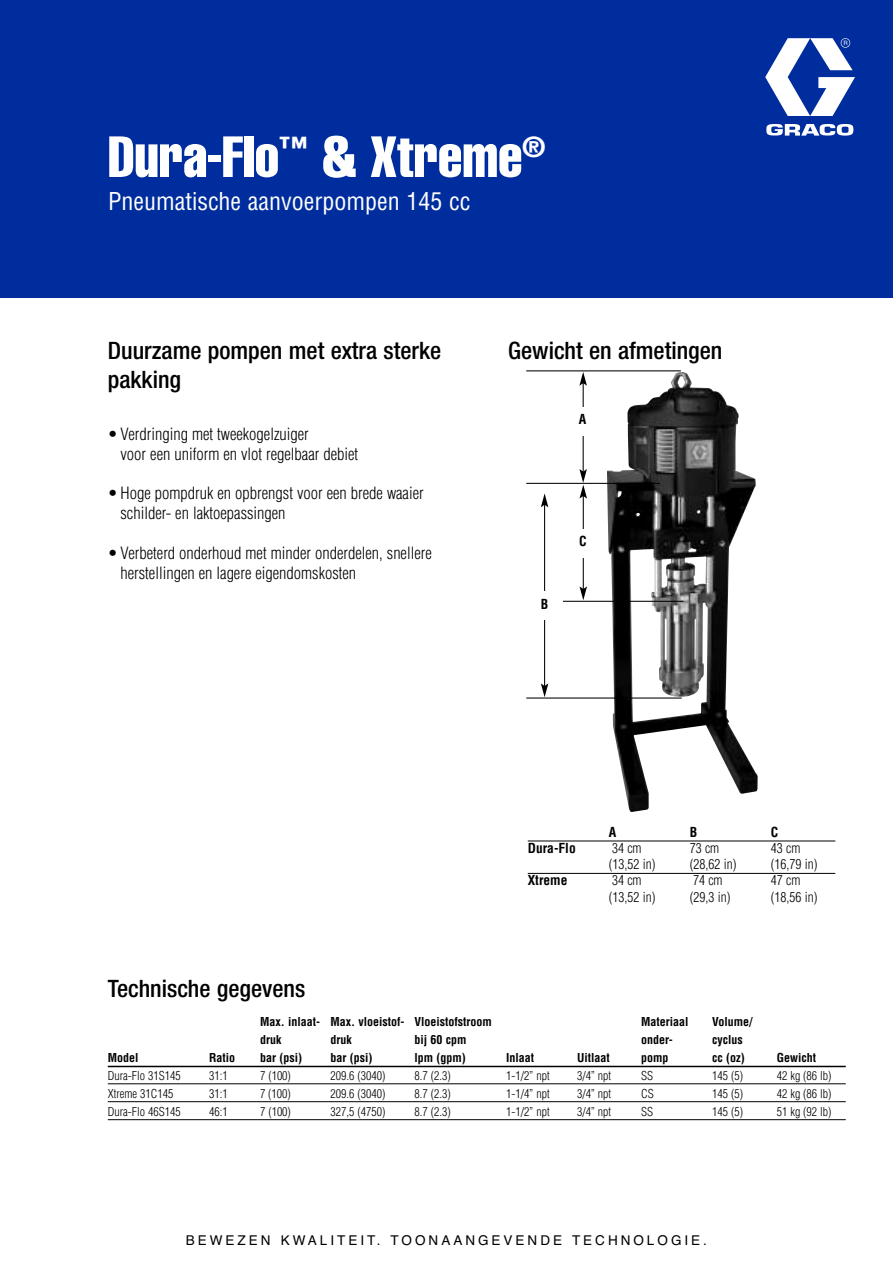
<style>
.page{position:relative;width:893px;height:1263px;background:#fff}
.page>*{position:absolute;margin:0;border:0;box-sizing:border-box;transform-origin:0 0}
.t1{font:57px "Helvetica LT Std Comp";color:#fff}
.t2{font:500 condensed 24px/28.8px "Helvetica Neue LT Std";color:#000}
.t3{font:condensed 24px "Helvetica LT Std";color:#fff}
.t4{font:300 condensed 16.5px/19.8px "Helvetica LT Std";color:#000}
.t5{font:300 condensed 13.5px "Helvetica LT Std";color:#000}
.t6{font:13.5px "Helvetica";letter-spacing:.22em;color:#000}
.t7{font:700 condensed 13.5px "Helvetica LT Std";color:#000}
.t8{font:300 condensed 12px "Helvetica LT Std";color:#000}
.t9{font:700 condensed 12px "Helvetica LT Std";color:#000}
</style>
<div class="page">
<hr style="left:108px;top:1066px;width:738px;height:1px;background:#000">
<hr style="left:108px;top:1083px;width:738px;height:1px;background:#000">
<hr style="left:108px;top:1101px;width:738px;height:1px;background:#000">
<hr style="left:108px;top:1119px;width:738px;height:1px;background:#000">
<img style="left:607px;top:372px;width:151px;height:440px">
<hr style="left:528px;top:841px;width:307px;height:1px;background:#000">
<hr style="left:528px;top:873px;width:307px;height:1px;background:#000">
<hr style="left:526px;top:370px;width:155px;height:1px;background:#000">
<hr style="left:526px;top:483px;width:134px;height:1px;background:#000">
<hr style="left:561px;top:601px;width:123px;height:1px;background:#000">
<hr style="left:583px;top:383px;width:1px;height:89px;background:#000">
<svg style="left:579px;top:372px;width:8px;height:14px"></svg>
<div style="left:565px;top:407px;width:35px;height:28px;background:#fff"></div>
<hr style="left:583px;top:496px;width:1px;height:93px;background:#000">
<svg style="left:579px;top:469px;width:8px;height:29px"></svg>
<svg style="left:579px;top:586px;width:8px;height:14px"></svg>
<div style="left:565px;top:529px;width:35px;height:28px;background:#fff"></div>
<hr style="left:544px;top:505px;width:1px;height:181px;background:#000">
<svg style="left:541px;top:493px;width:7px;height:14px"></svg>
<svg style="left:541px;top:683px;width:7px;height:14px"></svg>
<div style="left:527px;top:592px;width:35px;height:28px;background:#fff"></div>
<hr style="left:526px;top:697px;width:156px;height:1px;background:#000">
<div style="left:0;top:0;width:893px;height:298px;background:#002d9d"></div>
<svg style="left:765px;top:38px;width:90px;height:98px"></svg>
<h1 class="t1" style="left:108px;top:136px;width:439px">Dura-Flo<sup>™</sup> &amp; Xtreme<sup>®</sup></h1>
<h2 class="t3" style="left:108px;top:192px;width:364px">Pneumatische aanvoerpompen 145 cc</h2>
<h2 class="t2" style="left:108px;top:338px;width:335px">Duurzame pompen met extra sterke pakking</h2>
<h3 class="t4" style="left:121px;top:425px;width:239px;text-indent:-13px">• Verdringing met tweekogelzuiger<br>voor een uniform en vlot regelbaar debiet</h3>
<h3 class="t4" style="left:121px;top:485px;width:305px;text-indent:-13px">• Hoge pompdruk en opbrengst voor een brede waaier schilder- en laktoepassingen</h3>
<h3 class="t4" style="left:121px;top:544px;width:313px;text-indent:-13px">• Verbeterd onderhoud met minder onderdelen, snellere herstellingen en lagere eigendomskosten</h3>
<h2 class="t2" style="left:508px;top:338px;width:216px">Gewicht en afmetingen</h2>
<p class="t7" style="left:579px;top:414px;width:9px">A</p>
<p class="t7" style="left:541px;top:599px;width:9px">B</p>
<p class="t7" style="left:579px;top:536px;width:9px">C</p>
<p class="t7" style="left:609px;top:827px;width:9px">A</p>
<p class="t7" style="left:690px;top:827px;width:9px">B</p>
<p class="t7" style="left:771px;top:827px;width:9px">C</p>
<p class="t7" style="left:528px;top:843px;width:49px">Dura-Flo</p>
<p class="t5" style="left:612px;top:843px;width:31px">34 cm</p>
<p class="t5" style="left:690px;top:843px;width:31px">73 cm</p>
<p class="t5" style="left:771px;top:843px;width:31px">43 cm</p>
<p class="t5" style="left:609px;top:859px;width:48px">(13,52 in)</p>
<p class="t5" style="left:690px;top:859px;width:48px">(28,62 in)</p>
<p class="t5" style="left:771px;top:859px;width:48px">(16,79 in)</p>
<p class="t7" style="left:528px;top:875px;width:41px">Xtreme</p>
<p class="t5" style="left:612px;top:875px;width:31px">34 cm</p>
<p class="t5" style="left:693px;top:875px;width:31px">74 cm</p>
<p class="t5" style="left:771px;top:875px;width:31px">47 cm</p>
<p class="t5" style="left:609px;top:891px;width:48px">(13,52 in)</p>
<p class="t5" style="left:690px;top:891px;width:42px">(29,3 in)</p>
<p class="t5" style="left:771px;top:891px;width:48px">(18,56 in)</p>
<h2 class="t2" style="left:108px;top:976px;width:199px">Technische gegevens</h2>
<p class="t9" style="left:260px;top:1016px;width:233px">Max. inlaat- Max. vloeistof- Vloeistofstroom</p>
<p class="t9" style="left:641px;top:1016px;width:49px">Materiaal</p>
<p class="t9" style="left:712px;top:1016px;width:42px">Volume/</p>
<p class="t9" style="left:260px;top:1034px;width:23px">druk</p>
<p class="t9" style="left:331px;top:1034px;width:23px">druk</p>
<p class="t9" style="left:414px;top:1034px;width:53px">bij 60 cpm</p>
<p class="t9" style="left:641px;top:1034px;width:33px">onder-</p>
<p class="t9" style="left:712px;top:1034px;width:32px">cyclus</p>
<p class="t9" style="left:108px;top:1052px;width:32px">Model</p>
<p class="t9" style="left:209px;top:1052px;width:28px">Ratio</p>
<p class="t9" style="left:260px;top:1052px;width:43px">bar (psi)</p>
<p class="t9" style="left:331px;top:1052px;width:43px">bar (psi)</p>
<p class="t9" style="left:414px;top:1052px;width:53px">lpm (gpm)</p>
<p class="t9" style="left:506px;top:1052px;width:30px">Inlaat</p>
<p class="t9" style="left:577px;top:1052px;width:34px">Uitlaat</p>
<p class="t9" style="left:641px;top:1052px;width:29px">pomp</p>
<p class="t9" style="left:712px;top:1052px;width:34px">cc (oz)</p>
<p class="t9" style="left:777px;top:1052px;width:41px">Gewicht</p>
<p class="t8" style="left:108px;top:1070px;width:74px">Dura-Flo 31S145</p>
<p class="t8" style="left:209px;top:1070px;width:20px">31:1</p>
<p class="t8" style="left:260px;top:1070px;width:32px">7 (100)</p>
<p class="t8" style="left:331px;top:1070px;width:56px">209.6 (3040)</p>
<p class="t8" style="left:414px;top:1070px;width:38px">8.7 (2.3)</p>
<p class="t8" style="left:506px;top:1070px;width:45px">1-1/2” npt</p>
<p class="t8" style="left:577px;top:1070px;width:36px">3/4” npt</p>
<p class="t8" style="left:641px;top:1070px;width:13px">SS</p>
<p class="t8" style="left:712px;top:1070px;width:32px">145 (5)</p>
<p class="t8" style="left:777px;top:1070px;width:56px">42 kg (86 lb)</p>
<p class="t8" style="left:108px;top:1088px;width:67px">Xtreme 31C145</p>
<p class="t8" style="left:209px;top:1088px;width:20px">31:1</p>
<p class="t8" style="left:260px;top:1088px;width:32px">7 (100)</p>
<p class="t8" style="left:331px;top:1088px;width:56px">209.6 (3040)</p>
<p class="t8" style="left:414px;top:1088px;width:38px">8.7 (2.3)</p>
<p class="t8" style="left:506px;top:1088px;width:45px">1-1/4” npt</p>
<p class="t8" style="left:577px;top:1088px;width:36px">3/4” npt</p>
<p class="t8" style="left:641px;top:1088px;width:14px">CS</p>
<p class="t8" style="left:712px;top:1088px;width:32px">145 (5)</p>
<p class="t8" style="left:777px;top:1088px;width:56px">42 kg (86 lb)</p>
<p class="t8" style="left:108px;top:1106px;width:74px">Dura-Flo 46S145</p>
<p class="t8" style="left:209px;top:1106px;width:20px">46:1</p>
<p class="t8" style="left:260px;top:1106px;width:32px">7 (100)</p>
<p class="t8" style="left:331px;top:1106px;width:56px">327,5 (4750)</p>
<p class="t8" style="left:414px;top:1106px;width:38px">8.7 (2.3)</p>
<p class="t8" style="left:506px;top:1106px;width:45px">1-1/2” npt</p>
<p class="t8" style="left:577px;top:1106px;width:36px">3/4” npt</p>
<p class="t8" style="left:641px;top:1106px;width:13px">SS</p>
<p class="t8" style="left:712px;top:1106px;width:32px">145 (5)</p>
<p class="t8" style="left:777px;top:1106px;width:56px">51 kg (92 lb)</p>
<p class="t6" style="left:186px;top:1232px;width:523px">BEWEZEN KWALITEIT. TOONAANGEVENDE TECHNOLOGIE.</p>
</div>
